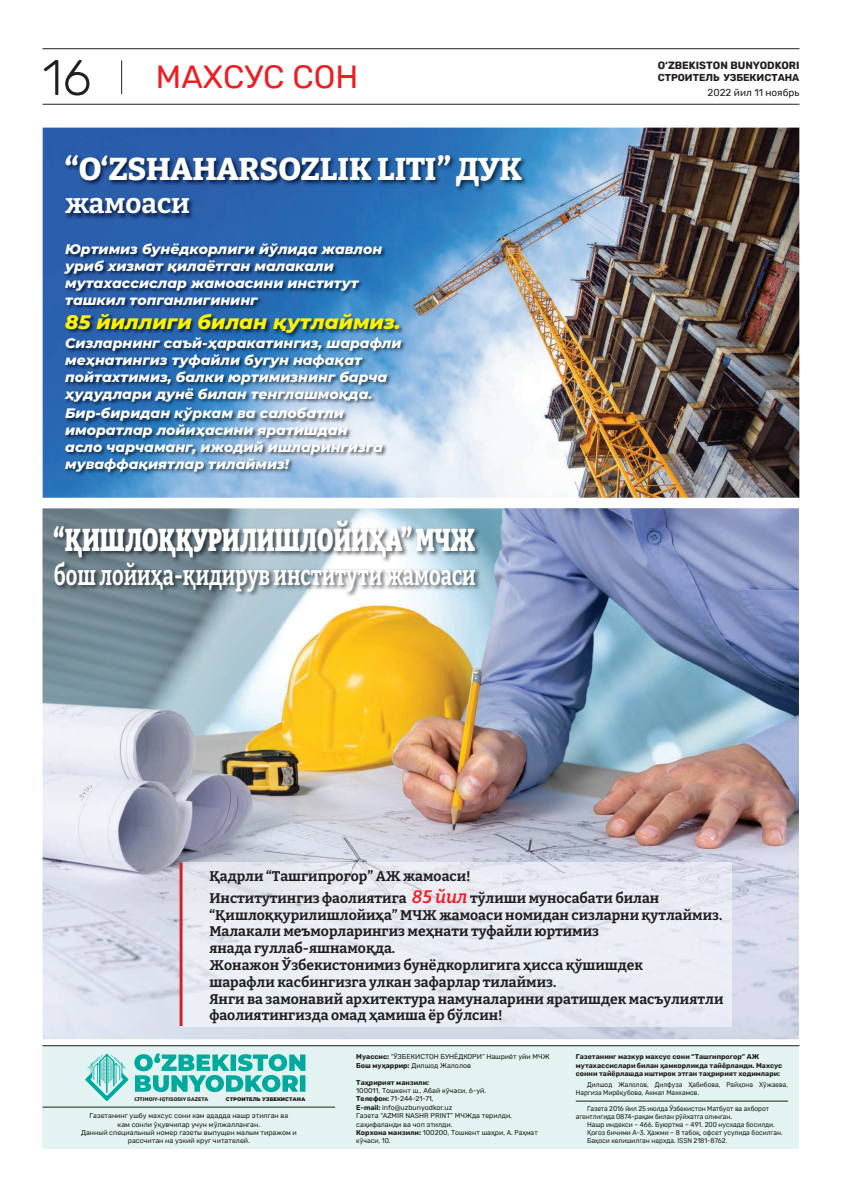
<style>
.page{position:relative;width:842px;height:1191px;background:#fff}
.page>*{position:absolute;margin:0;border:0;box-sizing:border-box;transform-origin:0 0}
.t1{font:300 50px "Rubik";color:#231f20}
.t2{font:32px "Rubik";color:#ee1d23}
.t3{font:900 31.4px "Bitter";color:#fff;scale:.72 1}
.t4{font:800 31.4px "Bitter";letter-spacing:-.015em;color:#fff}
.t5{font:700 27.8px "Bitter";color:#fff;scale:.72 1}
.t6{font:700 27.8px "Bitter";color:#fff}
.t7{font:italic 800 20px "Montserrat";color:#fff101}
.t8{font:700 14px/16.8px "Bitter";color:#231f20}
.t9{font:italic 800 14px/16.8px "Montserrat";color:#fff}
.t10{font:700 10.5px "Rubik";color:#231f20}
.t11{font:700 10px "Rubik";color:#231f20}
.t12{font:10px "Rubik";color:#231f20}
.t13{font:7px/8.4px "Rubik";color:#231f20}
.t14{font:7px/8px "Rubik";color:#231f20;scale:.94 1}
.t15{font:700 7px/8.5px "Rubik";color:#231f20}
.t16{font:7px/8px "Rubik";color:#231f20;scale:.93 1}
.t17{font:700 5.2px "Rubik";color:#231f20}
.t18{font:900 5.2px "Montserrat";color:#231f20}
.s1{font-weight:600;font-style:italic;font-size:18px;color:#ee1d23}
.s2{font-weight:700}
</style>
<div class="page">
<hr style="left:43px;top:48px;width:756px;height:1px;background:#231f20">
<hr style="left:43px;top:104px;width:756px;height:1px;background:#231f20">
<hr style="left:121px;top:60px;width:1px;height:34px;background:#231f20">
<div style="left:43px;top:1045px;width:756px;height:103px;background:#e2f3f2"></div>
<hr style="left:43px;top:1045px;width:756px;height:1px;background:#231f20">
<svg style="left:85px;top:1053px;width:220px;height:48px"></svg>
<hr style="left:576px;top:1100px;width:212px;height:1px;background:#231f20">
<hr style="left:43px;top:1106px;width:292px;height:1px;background:#231f20">
<img style="left:43px;top:508px;width:756px;height:531px">
<img style="left:183px;top:862px;width:548px;height:164px">
<hr style="left:180px;top:862px;width:3px;height:164px;background:#d1232a">
<img style="left:43px;top:128px;width:756px;height:370px">
<img style="left:53px;top:519px;width:428px;height:78px">
<img style="left:64px;top:154px;width:464px;height:66px">
<img style="left:63px;top:242px;width:343px;height:234px">
<h1 class="t1" style="left:43px;top:50px;width:50px">16</h1>
<h2 class="t2" style="left:156px;top:59px;width:204px">МАХСУС СОН</h2>
<h3 class="t10" style="left:658px;top:59px;width:143px">O‘ZBEKISTON BUNYODKORI</h3>
<h3 class="t11" style="left:658px;top:72px;width:143px">СТРОИТЕЛЬ УЗБЕКИСТАНА</h3>
<h3 class="t12" style="left:707px;top:87px;width:93px">2022 йил 11 ноябрь</h3>
<h3 class="t4" style="left:65px;top:149px;width:459px">“O‘ZSHAHARSOZLIK LITI” ДУК</h3>
<h3 class="t6" style="left:65px;top:186px;width:126px">жамоаси</h3>
<h3 class="t9" style="left:65px;top:240px;width:319px">Юртимиз бунёдкорлиги йўлида жавлон уриб хизмат қилаётган малакали мутахассислар жамоасини институт ташкил топганлигининг</h3>
<h3 class="t7" style="left:65px;top:307px;width:337px">85 йиллиги билан қутлаймиз.</h3>
<h3 class="t9" style="left:65px;top:334px;width:338px">Сизларнинг саъй-ҳаракатингиз, шарафли меҳнатингиз туфайли бугун нафақат пойтахтимиз, балки юртимизнинг барча ҳудудлари дунё билан тенглашмоқда.</h3>
<h3 class="t9" style="left:65px;top:404px;width:319px">Бир-биридан кўркам ва салобатли иморатлар лойиҳасини яратишдан асло чарчаманг, ижодий ишларингизга муваффақиятлар тилаймиз!</h3>
<h3 class="t3" style="left:54px;top:520px;width:587px">“ҚИШЛОҚҚУРИЛИШЛОЙИҲА” МЧЖ</h3>
<h3 class="t5" style="left:54px;top:557px;width:587px">бош лойиҳа-қидирув институти жамоаси</h3>
<h3 class="t8" style="left:209px;top:865px;width:451px;line-height:21.6px">Қадрли “Ташгипрогор” АЖ жамоаси!<br>Институтингиз фаолиятига <span class="s1">85 йил</span> тўлиши муносабати билан</h3>
<p class="t8" style="left:209px;top:906px;width:516px">“Қишлоққурилишлойиҳа” МЧЖ жамоаси номидан сизларни қутлаймиз.<br>Малакали меъморларингиз меҳнати туфайли юртимиз<br>янада гуллаб-яшнамоқда.<br>Жонажон Ўзбекистонимиз бунёдкорлигига ҳисса қўшишдек<br>шарафли касбингизга улкан зафарлар тилаймиз.<br>Янги ва замонавий архитектура намуналарини яратишдек масъулиятли фаолиятингизда омад ҳамиша ёр бўлсин!</p>
<p class="t17" style="left:134px;top:1096px;width:75px">IJTIMOIY-IQTISODIY GAZETA</p>
<p class="t18" style="left:226px;top:1095px;width:81px">СТРОИТЕЛЬ УЗБЕКИСТАНА</p>
<p class="t13" style="left:81px;top:1111px;width:217px;text-align:center">Газетанинг ушбу махсус сони кам ададда нашр этилган ва<br>кам сонли ўқувчилар учун мўлжалланган.<br>Данный специальный номер газеты выпущен малым тиражом и рассчитан на узкий круг читателей.</p>
<p class="t13" style="left:356px;top:1053px;width:195px"><span class="s2">Муассис:</span> “ЎЗБЕКИСТОН БУНЁДКОРИ” Нашриёт уйи МЧЖ<br><span class="s2">Бош муҳаррир:</span> Дилшод Жалолов</p>
<p class="t15" style="left:356px;top:1078px;width:74px">Таҳририят манзили:</p>
<p class="t13" style="left:356px;top:1086px;width:183px">100011, Тошкент ш., Абай кўчаси, 6-уй.<br><span class="s2">Телефон:</span> 71-244-21-71,<br><span class="s2">E-mail:</span> info@uzbunyodkor.uz<br>Газета “AZMIR NASHR PRINT” МЧЖда терилди, саҳифаланди ва чоп этилди.<br><span class="s2">Корхона манзили:</span> 100200, Тошкент шаҳри, А. Раҳмат кўчаси, 10.</p>
<p class="t15" style="left:576px;top:1053px;width:208px">Газетанинг мазкур махсус сони “Ташгипрогор” АЖ мутахассислари билан ҳамкорликда тайёрланди. Махсус сонни тайёрлашда иштирок этган таҳририят ходимлари:</p>
<p class="t16" style="left:576px;top:1081px;width:230px;text-indent:11px">Дилшод Жалолов, Дилфуза Ҳабибова, Райҳона Хўжаева,<br>Наргиза Мирёқубова, Акмал Махкамов.</p>
<p class="t14" style="left:576px;top:1105px;width:207px;text-indent:11px">Газета 2016 йил 25 июлда Ўзбекистон Матбуот ва ахборот агентлигида 0874-рақам билан рўйхатга олинган.</p>
<p class="t14" style="left:587px;top:1121px;width:210px">Нашр индекси – 466. Буюртма – 491. 200 нусхада босилди.<br>Қоғоз бичими А-3. Ҳажми – 8 табоқ, офсет усулида босилган.<br>Баҳоси келишилган нархда. ISSN 2181-8762.</p>
</div>
